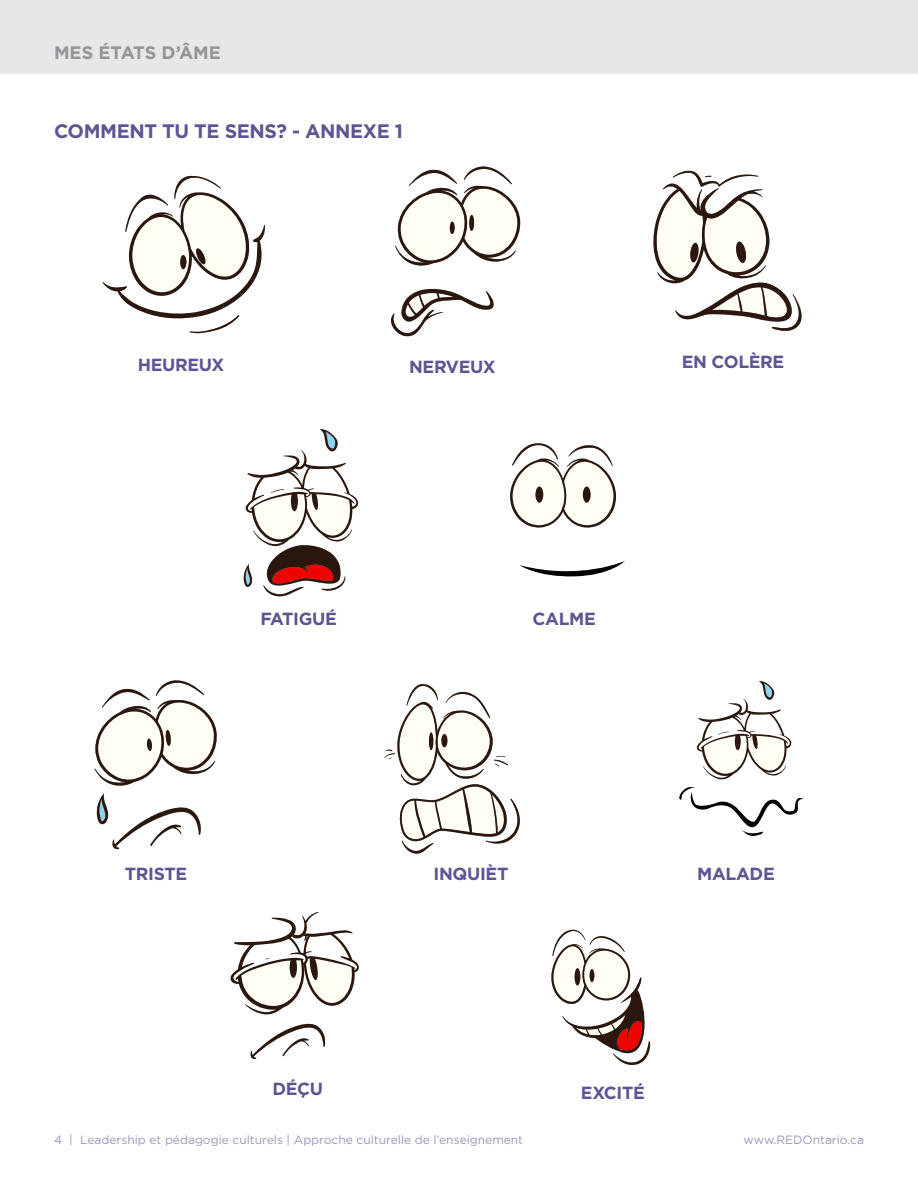
<style>
.page{position:relative;width:918px;height:1188px;background:#fff}
.page>*{position:absolute;margin:0;border:0;box-sizing:border-box;transform-origin:0 0}
.t1{font:700 19.5px "Gotham";letter-spacing:-.02em;color:#5e5494}
.t2{font:700 18px "Gotham";color:#939598}
.t3{font:700 17.55px "Gotham";letter-spacing:-.02em;color:#5e5494}
.t4{font:12px "Gotham";color:#9f95be}
</style>
<div class="page">
<div style="left:0;top:0;width:918px;height:74px;background:#e6e7e9"></div>
<svg style="left:102px;top:175px;width:163px;height:159px"></svg>
<svg style="left:391px;top:288px;width:103px;height:49px"></svg>
<svg style="left:395px;top:166px;width:125px;height:100px"></svg>
<svg style="left:653px;top:170px;width:149px;height:161px"></svg>
<svg style="left:243px;top:429px;width:116px;height:168px"></svg>
<svg style="left:519px;top:561px;width:106px;height:16px"></svg>
<svg style="left:510px;top:443px;width:106px;height:85px"></svg>
<svg style="left:94px;top:680px;width:123px;height:106px"></svg>
<svg style="left:96px;top:793px;width:105px;height:56px"></svg>
<svg style="left:384px;top:684px;width:136px;height:170px"></svg>
<svg style="left:679px;top:681px;width:125px;height:155px"></svg>
<svg style="left:230px;top:912px;width:129px;height:103px"></svg>
<svg style="left:250px;top:1023px;width:76px;height:36px"></svg>
<svg style="left:551px;top:929px;width:100px;height:136px"></svg>
<p class="t2" style="left:54px;top:41px;width:168px">MES ÉTATS D’ÂME</p>
<p class="t1" style="left:54px;top:118px;width:351px">COMMENT TU TE SENS? - ANNEXE 1</p>
<p class="t3" style="left:138px;top:353px;width:88px">HEUREUX</p>
<p class="t3" style="left:409px;top:355px;width:88px">NERVEUX</p>
<p class="t3" style="left:682px;top:351px;width:104px">EN COLÈRE</p>
<p class="t3" style="left:260px;top:607px;width:78px">FATIGUÉ</p>
<p class="t3" style="left:533px;top:607px;width:65px">CALME</p>
<p class="t3" style="left:434px;top:862px;width:76px">INQUIÈT</p>
<p class="t3" style="left:125px;top:862px;width:64px">TRISTE</p>
<p class="t3" style="left:697px;top:862px;width:79px">MALADE</p>
<p class="t3" style="left:272px;top:1077px;width:52px">DÉÇU</p>
<p class="t3" style="left:581px;top:1081px;width:65px">EXCITÉ</p>
<p class="t4" style="left:54px;top:1132px;width:471px">4 | Leadership et pédagogie culturels | Approche culturelle de l’enseignement</p>
<p class="t4" style="left:744px;top:1132px;width:122px">www.REDOntario.ca</p>
</div>
